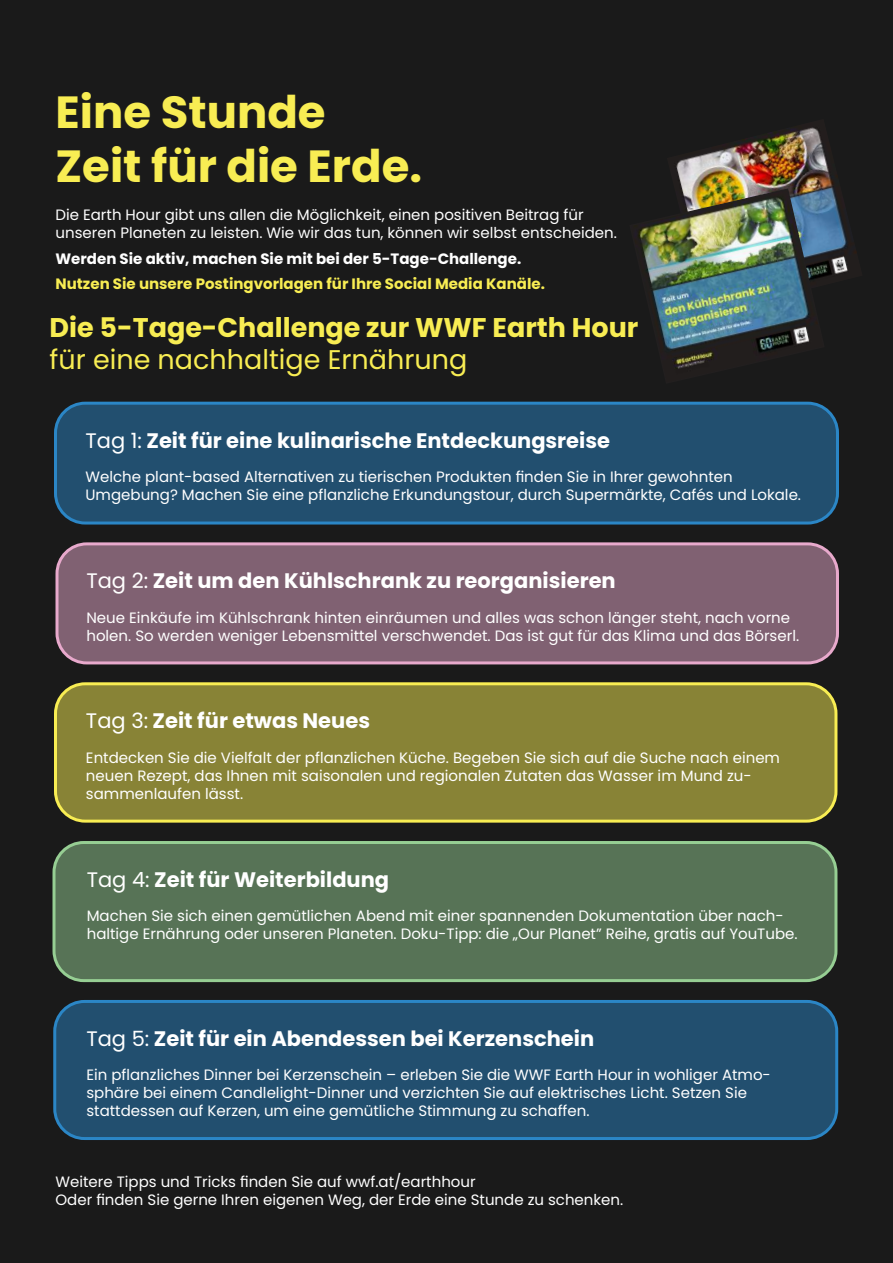
<style>
.page{position:relative;width:893px;height:1263px;background:#1a1a1a}
.page>*{position:absolute;margin:0;border:0;box-sizing:border-box;transform-origin:0 0}
.t1{font:700 45px/54px "Poppins";color:#f8ed53}
.t2{font:700 27px "Poppins";color:#f8ed53}
.t3{font:27px "Poppins";color:#f8ed53}
.t4{font:700 21px "Poppins";color:#fff}
.t5{font:15px/18px "Poppins";color:#fff}
.t6{font:700 15px "Poppins";color:#f8ed53}
.t7{font:700 15px "Poppins";color:#fff}
.s1{font-weight:400}
</style>
<div class="page">
<div style="left:55px;top:403px;width:782px;height:120px;background:#224f6f;border-radius:30px"></div>
<div style="left:54px;top:402px;width:785px;height:122px;border:3px solid #2b86c6;border-radius:30px"></div>
<div style="left:57px;top:544px;width:780px;height:119px;background:#806172;border-radius:30px"></div>
<div style="left:55px;top:542px;width:784px;height:122px;border:3px solid #e8a9cc;border-radius:30px"></div>
<div style="left:55px;top:684px;width:781px;height:137px;background:#888336;border-radius:30px"></div>
<div style="left:54px;top:682px;width:783px;height:141px;border:3px solid #f8ed53;border-radius:30px"></div>
<div style="left:54px;top:842px;width:782px;height:138px;background:#577356;border-radius:30px"></div>
<div style="left:52px;top:841px;width:785px;height:141px;border:3px solid #96ce93;border-radius:30px"></div>
<div style="left:55px;top:1001px;width:782px;height:137px;background:#224f6f;border-radius:30px"></div>
<div style="left:53px;top:1000px;width:785px;height:140px;border:3px solid #2b86c6;border-radius:30px"></div>
<img style="left:676px;top:127px;width:181px;height:149px">
<img style="left:634px;top:188px;width:192px;height:181px">
<h1 class="t1" style="left:56px;top:86px;width:368px">Eine Stunde<br>Zeit für die Erde.</h1>
<p class="t5" style="left:56px;top:207px;width:563px">Die Earth Hour gibt uns allen die Möglichkeit, einen positiven Beitrag für unseren Planeten zu leisten. Wie wir das tun, können wir selbst entscheiden.</p>
<p class="t7" style="left:56px;top:249px;width:467px">Werden Sie aktiv, machen Sie mit bei der 5-Tage-Challenge.</p>
<p class="t6" style="left:56px;top:275px;width:491px">Nutzen Sie unsere Postingvorlagen für Ihre Social Media Kanäle.</p>
<h2 class="t2" style="left:50px;top:311px;width:590px">Die 5-Tage-Challenge zur WWF Earth Hour</h2>
<h2 class="t3" style="left:50px;top:348px;width:419px">für eine nachhaltige Ernährung</h2>
<h3 class="t4" style="left:86px;top:428px;width:526px"><span class="s1">Tag 1:</span> Zeit für eine kulinarische Entdeckungsreise</h3>
<p class="t5" style="left:86px;top:468px;width:717px">Welche plant-based Alternativen zu tierischen Produkten finden Sie in Ihrer gewohnten<br>Umgebung? Machen Sie eine pflanzliche Erkundungstour, durch Supermärkte, Cafés und Lokale.</p>
<h3 class="t4" style="left:86px;top:568px;width:531px"><span class="s1">Tag 2:</span> Zeit um den Kühlschrank zu reorganisieren</h3>
<p class="t5" style="left:86px;top:610px;width:714px">Neue Einkäufe im Kühlschrank hinten einräumen und alles was schon länger steht, nach vorne holen. So werden weniger Lebensmittel verschwendet. Das ist gut für das Klima und das Börserl.</p>
<h3 class="t4" style="left:86px;top:708px;width:286px"><span class="s1">Tag 3:</span> Zeit für etwas Neues</h3>
<p class="t5" style="left:86px;top:748px;width:696px">Entdecken Sie die Vielfalt der pflanzlichen Küche. Begeben Sie sich auf die Suche nach einem neuen Rezept, das Ihnen mit saisonalen und regionalen Zutaten das Wasser im Mund zu&shy;sammenlaufen lässt.</p>
<h3 class="t4" style="left:87px;top:867px;width:304px"><span class="s1">Tag 4:</span> Zeit für Weiterbildung</h3>
<p class="t5" style="left:87px;top:908px;width:712px">Machen Sie sich einen gemütlichen Abend mit einer spannenden Dokumentation über nach&shy;haltige Ernährung oder unseren Planeten. Doku-Tipp: die „Our Planet” Reihe, gratis auf YouTube.</p>
<h3 class="t4" style="left:86px;top:1026px;width:509px"><span class="s1">Tag 5:</span> Zeit für ein Abendessen bei Kerzenschein</h3>
<p class="t5" style="left:86px;top:1066px;width:686px">Ein pflanzliches Dinner bei Kerzenschein – erleben Sie die WWF Earth Hour in wohliger Atmo&shy;sphäre bei einem Candlelight-Dinner und verzichten Sie auf elektrisches Licht. Setzen Sie stattdessen auf Kerzen, um eine gemütliche Stimmung zu schaffen.</p>
<p class="t5" style="left:56px;top:1173px;width:569px">Weitere Tipps und Tricks finden Sie auf wwf.at/earthhour<br>Oder finden Sie gerne Ihren eigenen Weg, der Erde eine Stunde zu schenken.</p>
</div>
